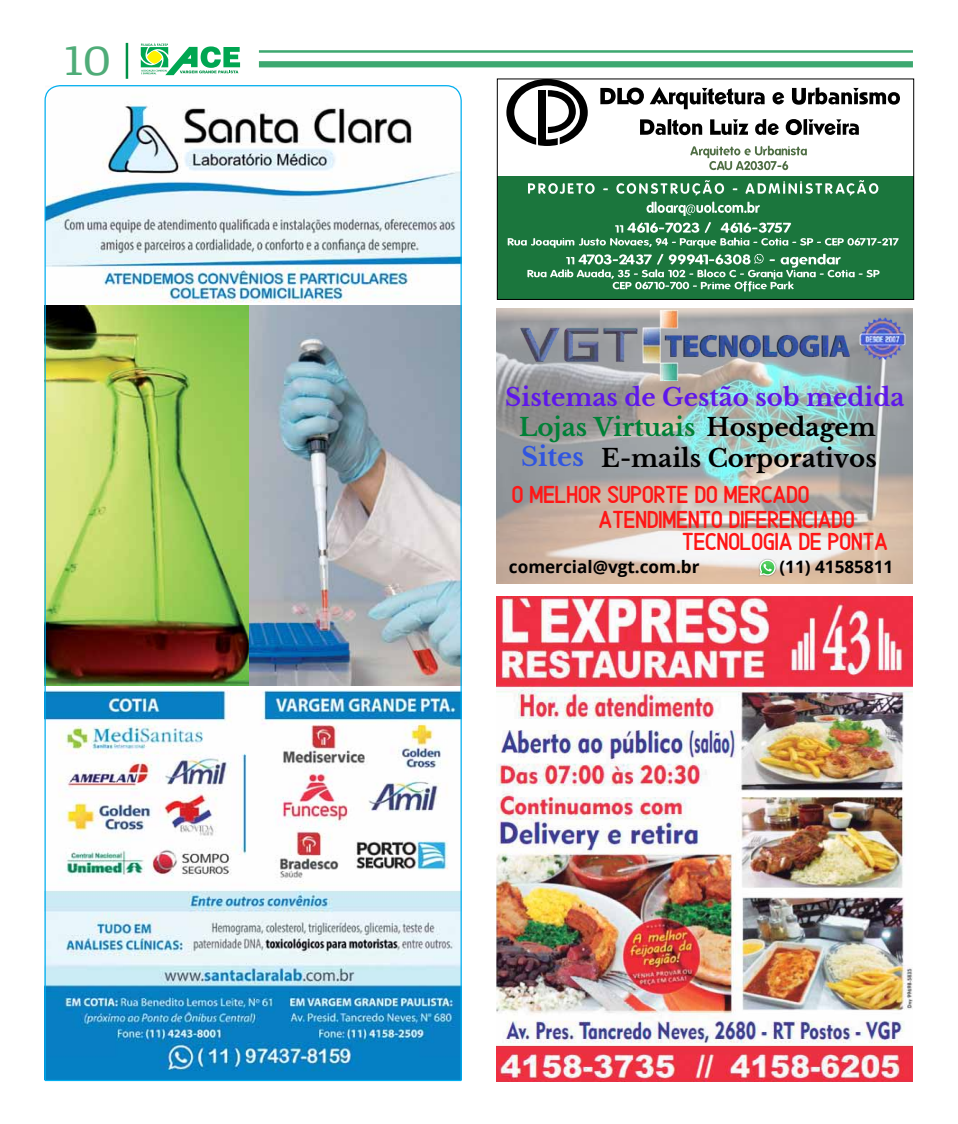
<style>
.page{position:relative;width:958px;height:1124px;background:#fff}
.page>*{position:absolute;margin:0;border:0;box-sizing:border-box;transform-origin:0 0}
.t1{font:43.75px "Faustina";color:#4fac78;scale:1.09 1}
.t2{font:24.5px/22.6px "Alaska";color:#ff1616}
.t3{font:700 24.5px/30px "Libre Baskerville";color:#5e17eb;text-align:center}
.t4{font:700 24.5px "Libre Baskerville";color:#000}
.t5{font:700 17.12px "Open Sans";color:#000}
.s1{color:#008037}
.s2{color:#000}
.s3{font-size:25.75px;color:#3055e0}
</style>
<div class="page">
<hr style="left:126px;top:43px;width:2px;height:36px;background:#009147">
<div style="left:259px;top:61px;width:653px;height:6px;background:#3da870"></div>
<hr style="left:259px;top:50px;width:653px;height:3px;background:#3da870">
<svg style="left:141px;top:43px;width:99px;height:32px"></svg>
<img style="left:44px;top:85px;width:418px;height:996px">
<img style="left:496px;top:596px;width:416px;height:485px">
<img style="left:496px;top:308px;width:416px;height:275px">
<img style="left:520px;top:310px;width:329px;height:70px">
<img style="left:758px;top:559px;width:18px;height:17px">
<svg style="left:759px;top:559px;width:16px;height:16px"></svg>
<img style="left:845px;top:308px;width:67px;height:61px">
<div style="left:497px;top:177px;width:416px;height:122px;background:#1b763d"></div>
<svg style="left:506px;top:81px;width:81px;height:65px"></svg>
<svg style="left:600px;top:87px;width:299px;height:22px"></svg>
<svg style="left:640px;top:119px;width:218px;height:16px"></svg>
<svg style="left:690px;top:146px;width:116px;height:24px"></svg>
<svg style="left:646px;top:201px;width:113px;height:15px"></svg>
<svg style="left:528px;top:180px;width:209px;height:15px"></svg>
<svg style="left:745px;top:180px;width:133px;height:15px"></svg>
<svg style="left:507px;top:222px;width:391px;height:69px"></svg>
<h1 class="t1" style="left:64px;top:30px;width:44px">10</h1>
<p class="t3" style="left:505px;top:383px;width:400px">Sistemas de Gestão sob medida<br><span class="s1">Lojas Virtuais</span> <span class="s2">Hospedagem</span></p>
<p class="t4" style="left:521px;top:443px;width:357px"><span class="s3">Sites</span> E-mails Corporativos</p>
<p class="t2" style="left:511px;top:481px;width:299px">O MELHOR SUPORTE DO MERCADO</p>
<p class="t2" style="left:682px;top:505px;width:207px;text-indent:-84px">ATENDIMENTO DIFERENCIADO<br>TECNOLOGIA DE PONTA</p>
<p class="t5" style="left:509px;top:554px;width:192px">comercial@vgt.com.br</p>
<p class="t5" style="left:779px;top:554px;width:115px">(11) 41585811</p>
</div>
